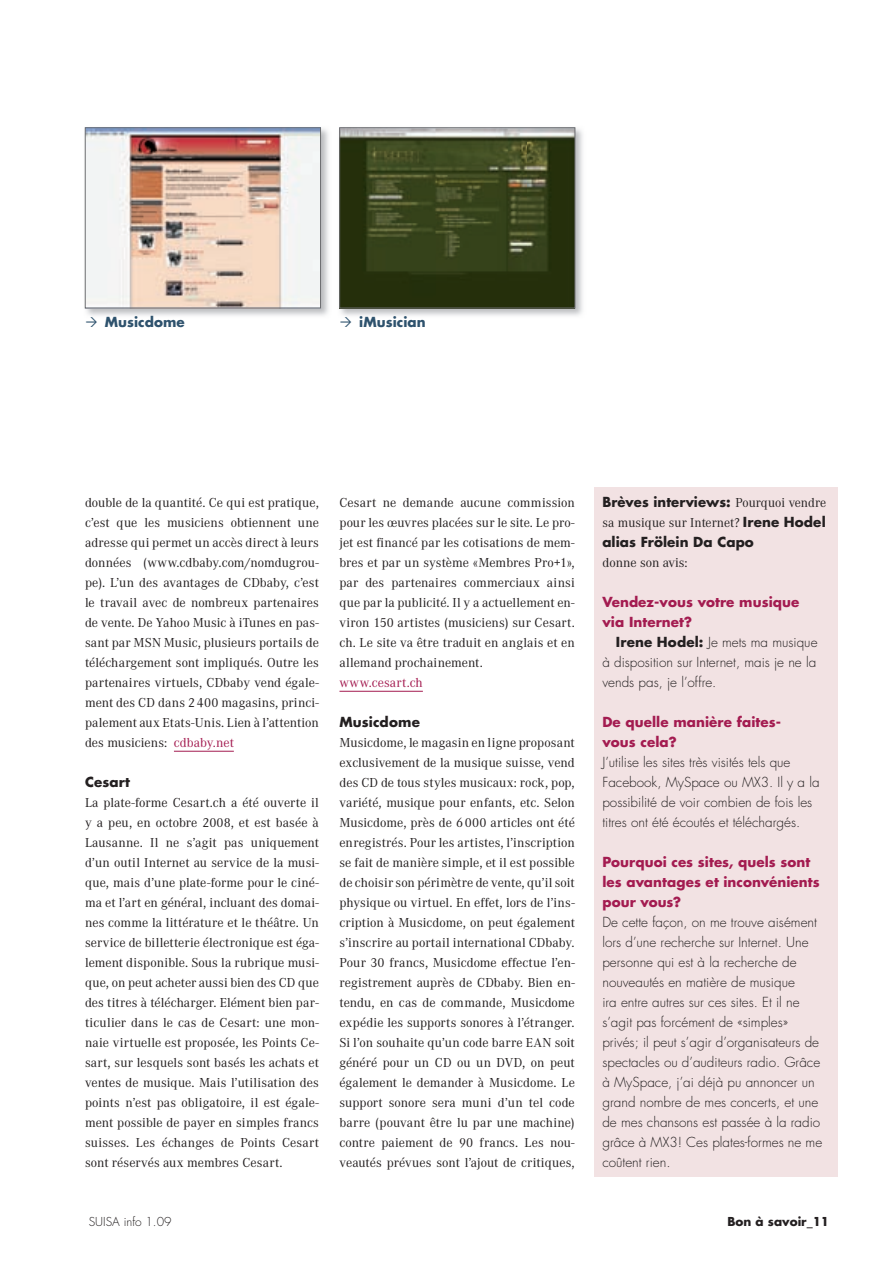
<style>
.page{position:relative;width:893px;height:1263px;background:#fff}
.page>*{position:absolute;margin:0;border:0;box-sizing:border-box;transform-origin:0 0}
.t1{font:13.5px/20px "Corporate A";letter-spacing:.005em;color:#231f20;text-align:justify}
.t2{font:300 13.5px/20px "Futura";color:#231f20}
.t3{font:700 13.5px/20px "Futura";letter-spacing:.005em;color:#a31b50}
.t4{font:700 13.5px "Futura";letter-spacing:.005em;color:#231f20}
.t5{font:700 13.5px "Futura";letter-spacing:.005em;color:#2e526d}
.t6{font:13.5px "Corporate A";letter-spacing:.02em;color:#a31b50}
.t7{font:300 12px "Futura";color:#231f20}
.t8{font:700 12px "Futura";color:#231f20}
.s1{color:#a31b50}
.s2{font-family:"Corporate A";font-weight:400}
.s3{font-family:"Futura";font-weight:700}
.s4{font-weight:700}
</style>
<div class="page">
<hr style="left:174px;top:751px;width:60px;height:1px;background:#a31b50">
<img style="left:84px;top:127px;width:245px;height:189px">
<img style="left:87px;top:130px;width:232px;height:176px">
<div style="left:85px;top:128px;width:236px;height:180px;border:1px solid #6c6d70"></div>
<hr style="left:339px;top:691px;width:84px;height:1px;background:#a31b50">
<img style="left:339px;top:127px;width:244px;height:189px">
<img style="left:341px;top:130px;width:232px;height:176px">
<div style="left:339px;top:128px;width:236px;height:180px;border:1px solid #6c6d70"></div>
<div style="left:594px;top:487px;width:243px;height:690px;background:#f2e2e3"></div>
<p class="t5" style="left:105px;top:316px;width:81px">Musicdome</p>
<p class="t5" style="left:359px;top:316px;width:68px">iMusician</p>
<p class="t1" style="left:85px;top:494px;width:235px">double de la quantité. Ce qui est pratique, c’est que les musiciens obtiennent une adresse qui permet un accès direct à leurs données (www.cdbaby.com/nomdugrou&shy;pe). L’un des avantages de CDbaby, c’est le travail avec de nombreux partenaires de vente. De Yahoo Music à iTunes en pas&shy;sant par MSN Music, plusieurs portails de téléchargement sont impliqués. Outre les partenaires virtuels, CDbaby vend égale&shy;ment des CD dans 2400 magasins, princi&shy;palement aux Etats-Unis. Lien à l’attention des musiciens: <span class="s1">cdbaby.net</span></p>
<p class="t4" style="left:85px;top:776px;width:46px">Cesart</p>
<p class="t1" style="left:85px;top:794px;width:235px">La plate-forme Cesart.ch a été ouverte il y a peu, en octobre 2008, et est basée à Lausanne. Il ne s’agit pas uniquement d’un outil Internet au service de la musi&shy;que, mais d’une plate-forme pour le ciné&shy;ma et l’art en général, incluant des domai&shy;nes comme la littérature et le théâtre. Un service de billetterie électronique est éga&shy;lement disponible. Sous la rubrique musi&shy;que, on peut acheter aussi bien des CD que des titres à télécharger. Elément bien par&shy;ticulier dans le cas de Cesart: une mon&shy;naie virtuelle est proposée, les Points Ce&shy;sart, sur lesquels sont basés les achats et ventes de musique. Mais l’utilisation des points n’est pas obligatoire, il est égale&shy;ment possible de payer en simples francs suisses. Les échanges de Points Cesart sont réservés aux membres Cesart.</p>
<p class="t1" style="left:339px;top:494px;width:237px">Cesart ne demande aucune commission pour les œuvres placées sur le site. Le pro&shy;jet est financé par les cotisations de mem&shy;bres et par un système «Membres Pro+1», par des partenaires commerciaux ainsi que par la publicité. Il y a actuellement en&shy;viron 150 artistes (musiciens) sur Cesart. ch. Le site va être traduit en anglais et en allemand prochainement.</p>
<p class="t6" style="left:339px;top:677px;width:85px">www.cesart.ch</p>
<p class="t4" style="left:339px;top:716px;width:82px">Musicdome</p>
<p class="t1" style="left:339px;top:734px;width:237px">Musicdome, le magasin en ligne proposant exclusivement de la musique suisse, vend des CD de tous styles musicaux: rock, pop, variété, musique pour enfants, etc. Selon Musicdome, près de 6000 articles ont été enregistrés. Pour les artistes, l’inscription se fait de manière simple, et il est possible de choisir son périmètre de vente, qu’il soit physique ou virtuel. En effet, lors de l’ins&shy;cription à Musicdome, on peut également s’inscrire au portail international CDbaby.<br>Pour 30 francs, Musicdome effectue l’en&shy;registrement auprès de CDbaby. Bien en&shy;tendu, en cas de commande, Musicdome expédie les supports sonores à l’étranger.<br>Si l’on souhaite qu’un code barre EAN soit généré pour un CD ou un DVD, on peut également le demander à Musicdome. Le support sonore sera muni d’un tel code barre (pouvant être lu par une machine) contre paiement de 90 francs. Les nou&shy;veautés prévues sont l’ajout de critiques,</p>
<p class="t4" style="left:602px;top:496px;width:225px">Brèves interviews: <span class="s2">Pourquoi vendre</span></p>
<p class="t1" style="left:602px;top:514px;width:225px">sa musique sur Internet? <span class="s3">Irene Hodel</span></p>
<p class="t4" style="left:602px;top:536px;width:153px">alias Frölein Da Capo</p>
<p class="t1" style="left:602px;top:554px;width:87px">donne son avis:</p>
<p class="t3" style="left:602px;top:593px;width:198px">Vendez-vous votre musique via Internet?</p>
<p class="t2" style="left:602px;top:633px;width:217px;text-align:justify;text-indent:14px"><span class="s4">Irene Hodel:</span> Je mets ma musique à disposition sur Internet, mais je ne la vends pas, je l’offre.</p>
<p class="t3" style="left:602px;top:713px;width:180px">De quelle manière faites&shy;vous cela?</p>
<p class="t2" style="left:602px;top:753px;width:219px">J’utilise les sites très visités tels que Facebook, MySpace ou MX3. Il y a la possibilité de voir combien de fois les titres ont été écoutés et téléchargés.</p>
<p class="t3" style="left:602px;top:853px;width:219px">Pourquoi ces sites, quels sont les avantages et inconvénients pour vous?</p>
<p class="t2" style="left:602px;top:913px;width:221px">De cette façon, on me trouve aisément lors d’une recherche sur Internet. Une personne qui est à la recherche de nouveautés en matière de musique<br>ira entre autres sur ces sites. Et il ne s’agit pas forcément de «simples» privés; il peut s’agir d’organisateurs de spectacles ou d’auditeurs radio. Grâce à MySpace, j’ai déjà pu annoncer un grand nombre de mes concerts, et une de mes chansons est passée à la radio grâce à MX3! Ces plates-formes ne me coûtent rien.</p>
<p class="t7" style="left:89px;top:1216px;width:84px">SUISA info 1.09</p>
<p class="t8" style="left:727px;top:1216px;width:103px">Bon à savoir_11</p>
</div>
